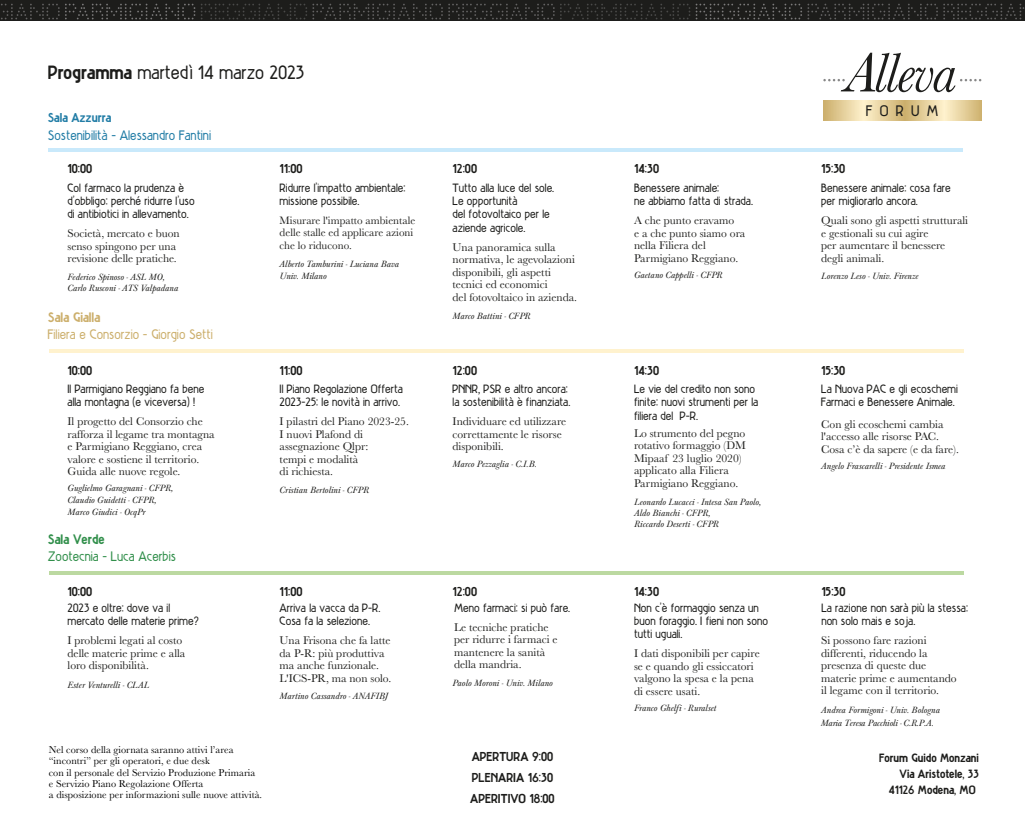
<style>
.page{position:relative;width:1025px;height:827px;background:#fff}
.page>*{position:absolute;margin:0;border:0;box-sizing:border-box;transform-origin:0 0}
.t1{font:19.2px "Parmigiano Reggiano";color:#1d1d1b}
.t2{font:15.2px "Parmigiano Reggiano";letter-spacing:.48em;color:#1d1d1b}
.t3{font:13.8px "Parmigiano Reggiano";color:#227da6}
.t4{font:13.8px "Parmigiano Reggiano";color:#ccaf6c}
.t5{font:13.8px "Parmigiano Reggiano";color:#318f4b}
.t6{font:700 13.8px "Parmigiano Reggiano";color:#ccaf6c}
.t7{font:700 13.8px "Parmigiano Reggiano";color:#318f4b}
.t8{font:700 12.9px/20.6px "Parmigiano Reggiano";color:#1d1d1b}
.t9{font:700 12.9px "Parmigiano Reggiano";color:#227da6}
.t10{font:12px/13.3px "Parmigiano Reggiano";color:#1d1d1b}
.t11{font:700 12px/16px "Parmigiano Reggiano";color:#1d1d1b;text-align:right}
.t12{font:11.6px/12.5px "Baskerville";color:#1d1d1b}
.t13{font:11.2px/12.5px "Baskerville";color:#1d1d1b}
.t14{font:10.3px/11.5px "Baskerville";letter-spacing:.005em;color:#000}
.t15{font:italic 9.5px/11.2px "Baskerville URW";color:#1d1d1b}
.s1{font-weight:700}
</style>
<div class="page">
<div style="left:0;top:0;width:1025px;height:20px;background:#1d1d1b"></div>
<svg style="left:1px;top:4px;width:194px;height:15px"></svg>
<svg style="left:201px;top:4px;width:823px;height:15px"></svg>
<hr style="left:49px;top:148px;width:914px;height:3px;background:#c9e9fb">
<hr style="left:49px;top:349px;width:914px;height:4px;background:#fff2ce">
<hr style="left:49px;top:571px;width:914px;height:3px;background:#bcd9a1">
<svg style="left:823px;top:53px;width:158px;height:39px"></svg>
<svg style="left:823px;top:100px;width:158px;height:20px;background:#e5d09d"></svg>
<h1 class="t1" style="left:48px;top:62px;width:258px"><span class="s1">Programma</span> martedì 14 marzo 2023</h1>
<p class="t9" style="left:48px;top:110px;width:65px">Sala Azzurra</p>
<p class="t3" style="left:48px;top:128px;width:165px">Sostenibilità - Alessandro Fantini</p>
<p class="t8" style="left:68px;top:158px;width:26px">10:00</p>
<p class="t10" style="left:68px;top:181px;width:129px">Col farmaco la prudenza è d’obbligo: perché ridurre l’uso di antibiotici in allevamento.</p>
<p class="t12" style="left:68px;top:227px;width:114px">Società, mercato e buon senso spingono per una revisione delle pratiche.</p>
<p class="t15" style="left:68px;top:271px;width:112px">Federico Spinoso - ASL MO,<br>Carlo Rusconi - ATS Valpadana</p>
<p class="t6" style="left:48px;top:309px;width:54px">Sala Gialla</p>
<p class="t4" style="left:48px;top:326px;width:166px">Filiera e Consorzio - Giorgio Setti</p>
<p class="t8" style="left:68px;top:359px;width:26px">10:00</p>
<p class="t10" style="left:68px;top:382px;width:138px">Il Parmigiano Reggiano fa bene alla montagna (e viceversa) !</p>
<p class="t12" style="left:68px;top:415px;width:149px">Il progetto del Consorzio che rafforza il legame tra montagna e Parmigiano Reggiano, crea valore e sostiene il territorio.<br>Guida alle nuove regole.</p>
<p class="t15" style="left:68px;top:482px;width:107px;line-height:11.6px">Guglielmo Garagnani - CFPR,<br>Claudio Guidetti - CFPR,<br>Marco Giudici - OcqPr</p>
<p class="t7" style="left:48px;top:531px;width:58px">Sala Verde</p>
<p class="t5" style="left:48px;top:549px;width:129px">Zootecnia - Luca Acerbis</p>
<p class="t8" style="left:68px;top:580px;width:26px">10:00</p>
<p class="t10" style="left:68px;top:600px;width:133px">2023 e oltre: dove va il mercato delle materie prime?</p>
<p class="t12" style="left:68px;top:634px;width:119px">I problemi legati al costo delle materie prime e alla loro disponibilità.</p>
<p class="t15" style="left:68px;top:679px;width:83px">Ester Venturelli - CLAL</p>
<p class="t8" style="left:280px;top:158px;width:24px">11:00</p>
<p class="t10" style="left:280px;top:181px;width:127px">Ridurre l’impatto ambientale: missione possibile.</p>
<p class="t13" style="left:280px;top:214px;width:137px">Misurare l'impatto ambientale delle stalle ed applicare azioni che lo riducono.</p>
<p class="t15" style="left:280px;top:259px;width:121px;line-height:11.6px">Alberto Tamburini - Luciana Bava<br>Univ. Milano</p>
<p class="t8" style="left:280px;top:359px;width:24px">11:00</p>
<p class="t10" style="left:280px;top:382px;width:125px">Il Piano Regolazione Offerta<br>2023-25: le novità in arrivo.</p>
<p class="t12" style="left:280px;top:415px;width:131px">I pilastri del Piano 2023-25.<br>I nuovi Plafond di assegnazione Qlpr:<br>tempi e modalità<br>di richiesta.</p>
<p class="t15" style="left:280px;top:484px;width:91px">Cristian Bertolini - CFPR</p>
<p class="t8" style="left:280px;top:580px;width:24px">11:00</p>
<p class="t10" style="left:280px;top:600px;width:102px">Arriva la vacca da P-R.<br>Cosa fa la selezione.</p>
<p class="t12" style="left:280px;top:634px;width:113px">Una Frisona che fa latte da P-R: più produttiva ma anche funzionale.<br>L'ICS-PR, ma non solo.</p>
<p class="t15" style="left:280px;top:690px;width:110px">Martino Cassandro - ANAFIBJ</p>
<p class="t14" style="left:49px;top:743px;width:215px">Nel corso della giornata saranno attivi l’area “incontri” per gli operatori, e due desk<br>con il personale del Servizio Produzione Primaria e Servizio Piano Regolazione Offerta<br>a disposizione per informazioni sulle nuove attività.</p>
<p class="t8" style="left:452px;top:158px;width:26px">12:00</p>
<p class="t10" style="left:452px;top:181px;width:103px">Tutto alla luce del sole.<br>Le opportunità<br>del fotovoltaico per le aziende agricole.</p>
<p class="t12" style="left:452px;top:241px;width:126px">Una panoramica sulla normativa, le agevolazioni disponibili, gli aspetti tecnici ed economici<br>del fotovoltaico in azienda.</p>
<p class="t15" style="left:452px;top:310px;width:80px">Marco Battini - CFPR</p>
<p class="t8" style="left:452px;top:359px;width:26px">12:00</p>
<p class="t10" style="left:452px;top:382px;width:119px">PNNR, PSR e altro ancora: la sostenibilità è finanziata.</p>
<p class="t12" style="left:452px;top:415px;width:115px">Individuare ed utilizzare correttamente le risorse disponibili.</p>
<p class="t15" style="left:452px;top:458px;width:86px">Marco Pezzaglia - C.I.B.</p>
<p class="t8" style="left:452px;top:580px;width:26px">12:00</p>
<p class="t10" style="left:454px;top:600px;width:118px">Meno farmaci: si può fare.</p>
<p class="t12" style="left:454px;top:620px;width:105px">Le tecniche pratiche per ridurre i farmaci e mantenere la sanità della mandria.</p>
<p class="t15" style="left:452px;top:677px;width:102px">Paolo Moroni - Univ. Milano</p>
<p class="t8" style="left:470px;top:746px;width:86px">APERTURA 9:00<br>PLENARIA 16:30<br>APERITIVO 18:00</p>
<p class="t8" style="left:634px;top:158px;width:26px">14:30</p>
<p class="t10" style="left:634px;top:181px;width:120px">Benessere animale:<br>ne abbiamo fatta di strada.</p>
<p class="t8" style="left:821px;top:158px;width:26px">15:30</p>
<h2 class="t2" style="left:866px;top:102px;width:74px">FORUM</h2>
<p class="t10" style="left:821px;top:181px;width:131px">Benessere animale: cosa fare per migliorarlo ancora.</p>
<p class="t12" style="left:821px;top:214px;width:148px">Quali sono gli aspetti strutturali e gestionali su cui agire<br>per aumentare il benessere degli animali.</p>
<p class="t12" style="left:634px;top:214px;width:113px">A che punto eravamo<br>e a che punto siamo ora nella Filiera del<br>Parmigiano Reggiano.</p>
<p class="t15" style="left:634px;top:269px;width:90px">Gaetano Cappelli - CFPR</p>
<p class="t15" style="left:821px;top:270px;width:99px">Lorenzo Leso - Univ. Firenze</p>
<p class="t8" style="left:634px;top:359px;width:26px">14:30</p>
<p class="t10" style="left:634px;top:382px;width:126px">Le vie del credito non sono finite: nuovi strumenti per la filiera del P-R.</p>
<p class="t12" style="left:634px;top:427px;width:113px">Lo strumento del pegno rotativo formaggio (DM<br>Mipaaf 23 luglio 2020) applicato alla Filiera<br>Parmigiano Reggiano.</p>
<p class="t15" style="left:634px;top:496px;width:129px">Leonardo Lucacci - Intesa San Paolo,<br>Aldo Bianchi - CFPR,<br>Riccardo Deserti - CFPR</p>
<p class="t8" style="left:634px;top:580px;width:26px">14:30</p>
<p class="t10" style="left:634px;top:600px;width:135px">Non c’è formaggio senza un buon foraggio. I fieni non sono tutti uguali.</p>
<p class="t12" style="left:634px;top:647px;width:127px">I dati disponibili per capire se e quando gli essiccatori valgono la spesa e la pena di essere usati.</p>
<p class="t15" style="left:634px;top:702px;width:84px">Franco Ghelfi - Ruralset</p>
<p class="t8" style="left:821px;top:359px;width:26px">15:30</p>
<p class="t10" style="left:821px;top:382px;width:138px">La Nuova PAC e gli ecoschemi<br>Farmaci e Benessere Animale.</p>
<p class="t12" style="left:821px;top:417px;width:139px">Con gli ecoschemi cambia l'accesso alle risorse PAC.<br>Cosa c’è da sapere (e da fare).</p>
<p class="t15" style="left:821px;top:460px;width:126px">Angelo Frascarelli - Presidente Ismea</p>
<p class="t8" style="left:821px;top:580px;width:26px">15:30</p>
<p class="t10" style="left:821px;top:600px;width:148px">La razione non sarà più la stessa: non solo mais e soja.</p>
<p class="t12" style="left:821px;top:634px;width:137px">Si possono fare razioni differenti, riducendo la presenza di queste due materie prime e aumentando il legame con il territorio.</p>
<p class="t15" style="left:821px;top:704px;width:120px">Andrea Formigoni - Univ. Bologna</p>
<p class="t15" style="left:821px;top:717px;width:115px">Maria Teresa Pacchioli - C.R.P.A.</p>
<p class="t11" style="left:879px;top:749px;width:101px">Forum Guido Monzani<br>Via Aristotele, 33<br>41126 Modena, MO</p>
</div>
